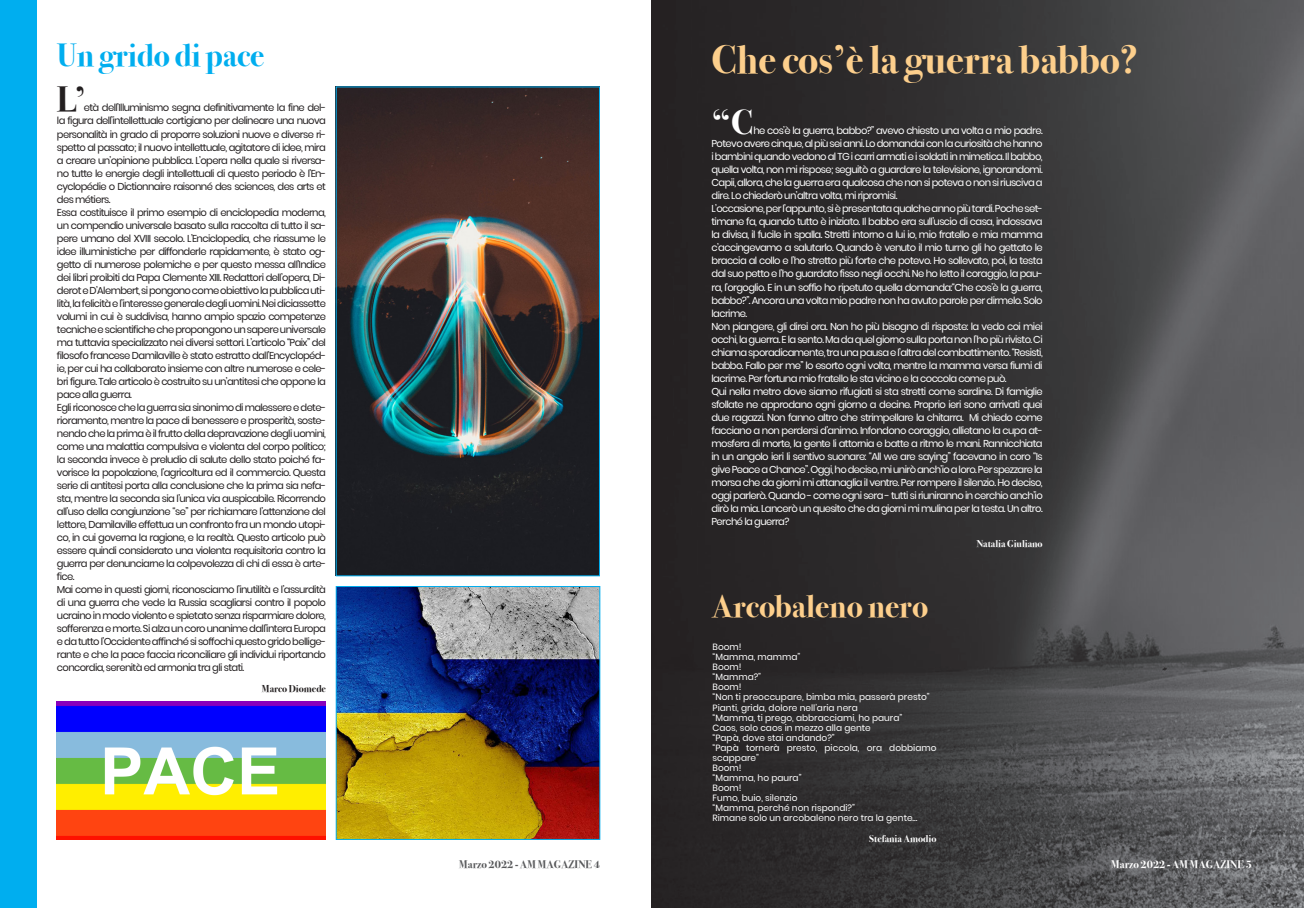
<style>
.page{position:relative;width:1304px;height:908px;background:#fff}
.page>*{position:absolute;margin:0;border:0;box-sizing:border-box;transform-origin:0 0}
.t1{font:700 40px "Bodoni Svty Two ITCTT";color:#fdcf8c}
.t2{font:700 35px "Bodoni Svty Two ITCTT";color:#231f20}
.t3{font:700 35px "Bodoni Svty Two ITCTT";color:#fff}
.t4{font:700 32px "Bodoni Svty Two ITCTT";color:#fdcf8c}
.t5{font:700 32px "Bodoni Svty Two ITCTT";color:#00aeef}
.t6{font:700 11px "Bodoni Svty Two ITCTT";color:#57585a}
.t7{font:700 11px "Bodoni Svty Two ITCTT";color:#fff}
.t8{font:10px/13px "Poppins";letter-spacing:-.06em;color:#231f20;text-align:justify}
.t9{font:10px/13px "Poppins";letter-spacing:-.06em;color:#fff;text-align:justify}
.t10{font:700 10px "Bodoni Svty Two ITCTT";color:#fff}
.t11{font:700 10px "Bodoni Svty Two ITCTT";color:#231f20}
.t12{font:9px/10px "Poppins";color:#fff}
</style>
<div class="page">
<img style="left:338px;top:88px;width:260px;height:486px">
<div style="left:0;top:0;width:36px;height:907px;background:#00aeef"></div>
<img style="left:338px;top:587px;width:260px;height:250px">
<div style="left:336px;top:86px;width:264px;height:490px;border:1px solid #00aeef"></div>
<div style="left:336px;top:585px;width:264px;height:254px;border:1px solid #00aeef"></div>
<img style="left:57px;top:701px;width:269px;height:138px">
<img style="left:652px;top:0;width:652px;height:907px">
<p class="t5" style="left:57px;top:28px;width:209px">Un grido di pace</p>
<p class="t2" style="left:57px;top:71px;width:30px">L’</p>
<p class="t8" style="left:57px;top:101px;width:271px;text-indent:27px">età dell’Illuminismo segna definitivamente la fine del&shy;la figura dell’intellettuale cortigiano per delineare una nuova personalità in grado di proporre soluzioni nuove e diverse ri&shy;spetto al passato; il nuovo intellettuale, agitatore di idee, mira a creare un’opinione pubblica. L’opera nella quale si riversa&shy;no tutte le energie degli intellettuali di questo periodo è l’En&shy;cyclopédie o Dictionnaire raisonné des sciences, des arts et des métiers.</p>
<p class="t8" style="left:57px;top:205px;width:271px">Essa costituisce il primo esempio di enciclopedia moderna, un compendio universale basato sulla raccolta di tutto il sa&shy;pere umano del XVIII secolo. L’Enciclopedia, che riassume le idee illuministiche per diffonderle rapidamente, è stato og&shy;getto di numerose polemiche e per questo messa all’Indice dei libri proibiti da Papa Clemente XIII. Redattori dell’opera, Di&shy;derot e D’Alembert, si pongono come obiettivo la pubblica uti&shy;lità, la felicità e l’interesse generale degli uomini. Nei diciassette volumi in cui è suddivisa, hanno ampio spazio competenze tecniche e scientifiche che propongono un sapere universale ma tuttavia specializzato nei diversi settori. L’articolo “Paix” del filosofo francese Damilaville è stato estratto dall’Encyclopéd&shy;ie, per cui ha collaborato insieme con altre numerose e cele&shy;bri figure. Tale articolo è costruito su un’antitesi che oppone la pace alla guerra.</p>
<p class="t8" style="left:57px;top:400px;width:271px">Egli riconosce che la guerra sia sinonimo di malessere e dete&shy;rioramento, mentre la pace di benessere e prosperità, soste&shy;nendo che la prima è il frutto della depravazione degli uomini, come una malattia compulsiva e violenta del corpo politico; la seconda invece è preludio di salute dello stato poiché fa&shy;vorisce la popolazione, l’agricoltura ed il commercio. Questa serie di antitesi porta alla conclusione che la prima sia nefa&shy;sta, mentre la seconda sia l’unica via auspicabile. Ricorrendo all’uso della congiunzione “se” per richiamare l’attenzione del lettore, Damilaville effettua un confronto fra un mondo utopi&shy;co, in cui governa la ragione, e la realtà. Questo articolo può essere quindi considerato una violenta requisitoria contro la guerra per denunciarne la colpevolezza di chi di essa è arte&shy;fice.</p>
<p class="t8" style="left:57px;top:582px;width:271px">Mai come in questi giorni, riconosciamo l’inutilità e l’assurdità di una guerra che vede la Russia scagliarsi contro il popolo ucraino in modo violento e spietato senza risparmiare dolore, sofferenza e morte. Si alza un coro unanime dall’intera Europa e da tutto l’Occidente affinché si soffochi questo grido bellige&shy;rante e che la pace faccia riconciliare gli individui riportando concordia, serenità ed armonia tra gli stati.</p>
<p class="t11" style="left:262px;top:679px;width:66px">Marco Diomede</p>
<p class="t6" style="left:459px;top:854px;width:142px">Marzo 2022 - AM MAGAZINE 4</p>
<p class="t1" style="left:711px;top:26px;width:428px">Che cos’è la guerra babbo?</p>
<p class="t3" style="left:711px;top:93px;width:43px">“C</p>
<p class="t9" style="left:711px;top:124px;width:333px;text-indent:42px">he cos’è la guerra, babbo?” avevo chiesto una volta a mio padre.<br>Potevo avere cinque, al più sei anni. Lo domandai con la curiosità che hanno i bambini quando vedono al TG i carri armati e i soldati in mimetica. Il babbo, quella volta, non mi rispose; seguitò a guardare la televisione, ignorandomi.<br>Capii, allora, che la guerra era qualcosa che non si poteva o non si riusciva a dire. Lo chiederò un’altra volta, mi ripromisi.</p>
<p class="t9" style="left:711px;top:202px;width:333px">L’occasione, per l’appunto, si è presentata qualche anno più tardi. Poche set&shy;timane fa, quando tutto è iniziato. Il babbo era sull’uscio di casa, indossava la divisa, il fucile in spalla. Stretti intorno a lui io, mio fratello e mia mamma c’accingevamo a salutarlo. Quando è venuto il mio turno gli ho gettato le braccia al collo e l’ho stretto più forte che potevo. Ho sollevato, poi, la testa dal suo petto e l’ho guardato fisso negli occhi. Ne ho letto il coraggio, la pau&shy;ra, l’orgoglio. E in un soffio ho ripetuto quella domanda:“Che cos’è la guerra, babbo?”. Ancora una volta mio padre non ha avuto parole per dirmelo. Solo lacrime.</p>
<p class="t9" style="left:711px;top:319px;width:333px">Non piangere, gli direi ora. Non ho più bisogno di risposte: la vedo coi miei occhi, la guerra. E la sento. Ma da quel giorno sulla porta non l’ho più rivisto. Ci chiama sporadicamente, tra una pausa e l’altra del combattimento. “Resisti, babbo. Fallo per me” lo esorto ogni volta, mentre la mamma versa fiumi di lacrime. Per fortuna mio fratello le sta vicino e la coccola come può.</p>
<p class="t9" style="left:711px;top:384px;width:333px">Qui nella metro dove siamo rifugiati si sta stretti come sardine. Di famiglie sfollate ne approdano ogni giorno a decine. Proprio ieri sono arrivati quei due ragazzi. Non fanno altro che strimpellare la chitarra. Mi chiedo come facciano a non perdersi d’animo. Infondono coraggio, allietano la cupa at&shy;mosfera di morte, la gente li attornia e batte a ritmo le mani. Rannicchiata in un angolo ieri li sentivo suonare: “All we are saying” facevano in coro “Is give Peace a Chance”. Oggi, ho deciso, mi unirò anch’io a loro. Per spezzare la morsa che da giorni mi attanaglia il ventre. Per rompere il silenzio. Ho deciso, oggi parlerò. Quando - come ogni sera - tutti si riuniranno in cerchio anch’io dirò la mia. Lancerò un quesito che da giorni mi mulina per la testa. Un altro.<br>Perché la guerra?</p>
<p class="t4" style="left:711px;top:579px;width:218px">Arcobaleno nero</p>
<p class="t12" style="left:713px;top:642px;width:30px">Boom!</p>
<p class="t12" style="left:713px;top:652px;width:89px">“Mamma, mamma”</p>
<p class="t12" style="left:713px;top:662px;width:30px">Boom!</p>
<p class="t12" style="left:713px;top:672px;width:50px">“Mamma?”</p>
<p class="t12" style="left:713px;top:682px;width:30px">Boom!</p>
<p class="t12" style="left:713px;top:692px;width:219px">“Non ti preoccupare, bimba mia, passerà presto”</p>
<p class="t12" style="left:713px;top:702px;width:147px">Pianti, grida, dolore nell’aria nera</p>
<p class="t12" style="left:713px;top:712px;width:191px">“Mamma, ti prego, abbracciami, ho paura”</p>
<p class="t12" style="left:713px;top:722px;width:160px">Caos, solo caos in mezzo alla gente</p>
<p class="t12" style="left:713px;top:732px;width:124px">“Papà, dove stai andando?”</p>
<p class="t12" style="left:713px;top:742px;width:225px">“Papà tornerà presto, piccola, ora dobbiamo scappare”</p>
<p class="t12" style="left:713px;top:762px;width:30px">Boom!</p>
<p class="t12" style="left:713px;top:772px;width:90px">“Mamma, ho paura”</p>
<p class="t12" style="left:713px;top:782px;width:30px">Boom!</p>
<p class="t12" style="left:713px;top:792px;width:86px">Fumo, buio, silenzio</p>
<p class="t12" style="left:713px;top:802px;width:144px">“Mamma, perché non rispondi?”</p>
<p class="t12" style="left:713px;top:812px;width:207px">Rimane solo un arcobaleno nero tra la gente…</p>
<p class="t10" style="left:869px;top:829px;width:69px">Stefania Amodio</p>
<p class="t10" style="left:977px;top:535px;width:68px">Natalia Giuliano</p>
<p class="t7" style="left:1111px;top:854px;width:142px">Marzo 2022 - AM MAGAZINE 5</p>
</div>
